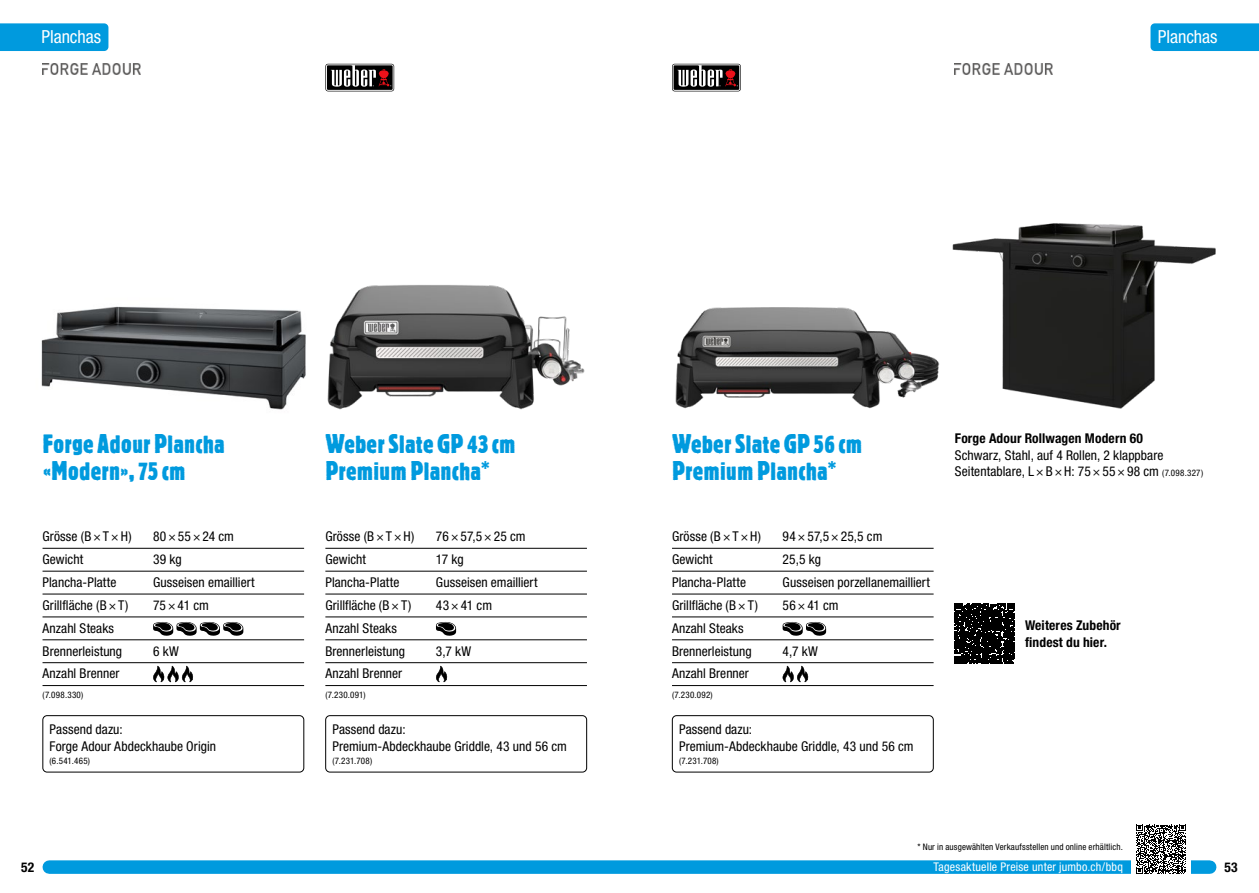
<style>
.page{position:relative;width:1259px;height:893px;background:#fff}
.page>*{position:absolute;margin:0;border:0;box-sizing:border-box;transform-origin:0 0}
.t1{font:700 condensed 27px/27px "Bannertype 1";letter-spacing:.005em;color:#009ade}
.t2{font:condensed 18px "Helvetica Neue LT Std";color:#fff}
.t3{font:condensed 13.5px/16.5px "Helvetica Neue LT Std";letter-spacing:.005em;color:#000}
.t4{font:700 condensed 13.5px/16.5px "Helvetica Neue LT Std";letter-spacing:.01em;color:#000}
.t5{font:condensed 12px "Helvetica Neue LT Std";letter-spacing:.015em;color:#fff}
.t6{font:condensed 9px "Helvetica Neue LT Std";letter-spacing:.02em;color:#000}
.s1{font-size:9px}
</style>
<div class="page">
<img style="left:41px;top:306px;width:265px;height:104px">
<img style="left:675px;top:307px;width:265px;height:102px">
<img style="left:327px;top:285px;width:258px;height:125px">
<img style="left:952px;top:223px;width:264px;height:186px">
<hr style="left:43px;top:548px;width:261px;height:1px;background:#000">
<hr style="left:43px;top:571px;width:261px;height:1px;background:#000">
<hr style="left:43px;top:594px;width:261px;height:1px;background:#000">
<hr style="left:43px;top:617px;width:261px;height:1px;background:#000">
<hr style="left:43px;top:639px;width:261px;height:1px;background:#000">
<hr style="left:43px;top:662px;width:261px;height:1px;background:#000">
<hr style="left:43px;top:685px;width:261px;height:1px;background:#000">
<svg style="left:153px;top:622px;width:90px;height:14px"></svg>
<svg style="left:153px;top:666px;width:40px;height:16px"></svg>
<hr style="left:325px;top:548px;width:262px;height:1px;background:#000">
<hr style="left:325px;top:571px;width:262px;height:1px;background:#000">
<hr style="left:325px;top:594px;width:262px;height:1px;background:#000">
<hr style="left:325px;top:617px;width:262px;height:1px;background:#000">
<hr style="left:325px;top:639px;width:262px;height:1px;background:#000">
<hr style="left:325px;top:662px;width:262px;height:1px;background:#000">
<hr style="left:325px;top:685px;width:262px;height:1px;background:#000">
<svg style="left:436px;top:622px;width:20px;height:14px"></svg>
<svg style="left:436px;top:666px;width:11px;height:16px"></svg>
<hr style="left:672px;top:548px;width:261px;height:1px;background:#000">
<hr style="left:672px;top:571px;width:261px;height:1px;background:#000">
<hr style="left:672px;top:594px;width:261px;height:1px;background:#000">
<hr style="left:672px;top:617px;width:261px;height:1px;background:#000">
<hr style="left:672px;top:639px;width:261px;height:1px;background:#000">
<hr style="left:672px;top:662px;width:261px;height:1px;background:#000">
<hr style="left:672px;top:685px;width:261px;height:1px;background:#000">
<svg style="left:782px;top:622px;width:44px;height:14px"></svg>
<svg style="left:782px;top:666px;width:26px;height:16px"></svg>
<div style="left:43px;top:715px;width:261px;height:57px;border:1px solid #000;border-radius:4px"></div>
<div style="left:325px;top:715px;width:262px;height:57px;border:1px solid #000;border-radius:4px"></div>
<div style="left:672px;top:715px;width:261px;height:57px;border:1px solid #000;border-radius:4px"></div>
<svg style="left:955px;top:604px;width:59px;height:59px;background:#151515"></svg>
<img style="left:43px;top:64px;width:97px;height:11px">
<svg style="left:325px;top:64px;width:69px;height:27px"></svg>
<svg style="left:672px;top:64px;width:69px;height:27px;background:#605656"></svg>
<img style="left:955px;top:64px;width:97px;height:11px">
<div style="left:49px;top:860px;width:1160px;height:14px;background:#009ade"></div>
<div style="left:1131px;top:820px;width:60px;height:59px;background:#fff"></div>
<svg style="left:1136px;top:825px;width:50px;height:49px"></svg>
<div style="left:1150px;top:23px;width:109px;height:28px;background:#009ade"></div>
<div style="left:0;top:23px;width:108px;height:28px;background:#009ade"></div>
<h2 class="t2" style="left:41px;top:27px;width:61px">Planchas</h2>
<h2 class="t2" style="left:1157px;top:27px;width:61px">Planchas</h2>
<h1 class="t1" style="left:43px;top:431px;width:184px">Forge Adour Plancha «Modern», 75 cm</h1>
<p class="t3" style="left:43px;top:528px;width:91px">Grösse (B×T×H)</p>
<p class="t3" style="left:153px;top:528px;width:82px">80×55×24 cm</p>
<p class="t3" style="left:43px;top:551px;width:42px">Gewicht</p>
<p class="t3" style="left:153px;top:551px;width:30px">39 kg</p>
<p class="t3" style="left:43px;top:574px;width:76px">Plancha-Platte</p>
<p class="t3" style="left:153px;top:574px;width:103px">Gusseisen emailliert</p>
<p class="t3" style="left:43px;top:597px;width:87px">Grillfläche (B×T)</p>
<p class="t3" style="left:153px;top:597px;width:57px">75×41 cm</p>
<p class="t3" style="left:43px;top:616px;width:81px;line-height:22.8px">Anzahl Steaks<br>Brennerleistung</p>
<p class="t3" style="left:153px;top:642px;width:27px">6 kW</p>
<p class="t3" style="left:43px;top:665px;width:78px">Anzahl Brenner</p>
<p class="t6" style="left:43px;top:690px;width:42px">(7.098.330)</p>
<p class="t3" style="left:49px;top:721px;width:168px">Passend dazu:<br>Forge Adour Abdeckhaube Origin</p>
<p class="t6" style="left:49px;top:756px;width:42px">(6.541.465)</p>
<h1 class="t1" style="left:325px;top:431px;width:192px">Weber Slate GP 43 cm<br>Premium Plancha*</h1>
<h1 class="t1" style="left:672px;top:431px;width:192px">Weber Slate GP 56 cm<br>Premium Plancha*</h1>
<p class="t3" style="left:325px;top:528px;width:91px">Grösse (B×T×H)</p>
<p class="t3" style="left:436px;top:528px;width:91px">76×57,5×25 cm</p>
<p class="t3" style="left:325px;top:551px;width:42px">Gewicht</p>
<p class="t3" style="left:436px;top:551px;width:29px">17 kg</p>
<p class="t3" style="left:325px;top:574px;width:76px">Plancha-Platte</p>
<p class="t3" style="left:436px;top:574px;width:103px">Gusseisen emailliert</p>
<p class="t3" style="left:325px;top:597px;width:87px">Grillfläche (B×T)</p>
<p class="t3" style="left:436px;top:597px;width:58px">43×41 cm</p>
<p class="t3" style="left:325px;top:616px;width:81px;line-height:22.8px">Anzahl Steaks<br>Brennerleistung</p>
<p class="t3" style="left:436px;top:642px;width:37px">3,7 kW</p>
<p class="t3" style="left:672px;top:528px;width:91px">Grösse (B×T×H)</p>
<p class="t3" style="left:782px;top:528px;width:101px">94×57,5×25,5 cm</p>
<p class="t3" style="left:672px;top:551px;width:42px">Gewicht</p>
<p class="t3" style="left:782px;top:551px;width:40px">25,5 kg</p>
<p class="t3" style="left:672px;top:574px;width:76px">Plancha-Platte</p>
<p class="t3" style="left:782px;top:574px;width:149px">Gusseisen porzellanemailliert</p>
<p class="t3" style="left:672px;top:597px;width:87px">Grillfläche (B×T)</p>
<p class="t3" style="left:782px;top:597px;width:58px">56×41 cm</p>
<p class="t3" style="left:672px;top:616px;width:81px;line-height:22.8px">Anzahl Steaks<br>Brennerleistung</p>
<p class="t3" style="left:782px;top:642px;width:37px">4,7 kW</p>
<p class="t3" style="left:325px;top:665px;width:78px">Anzahl Brenner</p>
<p class="t6" style="left:325px;top:690px;width:42px">(7.230.091)</p>
<p class="t3" style="left:672px;top:665px;width:78px">Anzahl Brenner</p>
<p class="t6" style="left:672px;top:690px;width:42px">(7.230.092)</p>
<p class="t3" style="left:332px;top:721px;width:236px">Passend dazu:<br>Premium-Abdeckhaube Griddle, 43 und 56 cm</p>
<p class="t6" style="left:332px;top:756px;width:41px">(7.231.708)</p>
<p class="t3" style="left:679px;top:721px;width:236px">Passend dazu:<br>Premium-Abdeckhaube Griddle, 43 und 56 cm</p>
<p class="t6" style="left:679px;top:756px;width:41px">(7.231.708)</p>
<p class="t4" style="left:955px;top:430px;width:190px">Forge Adour Rollwagen Modern 60</p>
<p class="t3" style="left:955px;top:447px;width:250px">Schwarz, Stahl, auf 4 Rollen, 2 klappbare<br>Seitentablare, L×B×H: 75×55×98 cm <span class="s1">(7.098.327)</span></p>
<p class="t4" style="left:1025px;top:617px;width:97px">Weiteres Zubehör findest du hier.</p>
<p class="t6" style="left:917px;top:842px;width:207px">* Nur in ausgewählten Verkaufsstellen und online erhältlich.</p>
<p class="t4" style="left:21px;top:859px;width:15px">52</p>
<p class="t5" style="left:933px;top:860px;width:191px">Tagesaktuelle Preise unter jumbo.ch/bbq</p>
<p class="t4" style="left:1224px;top:859px;width:15px">53</p>
</div>
